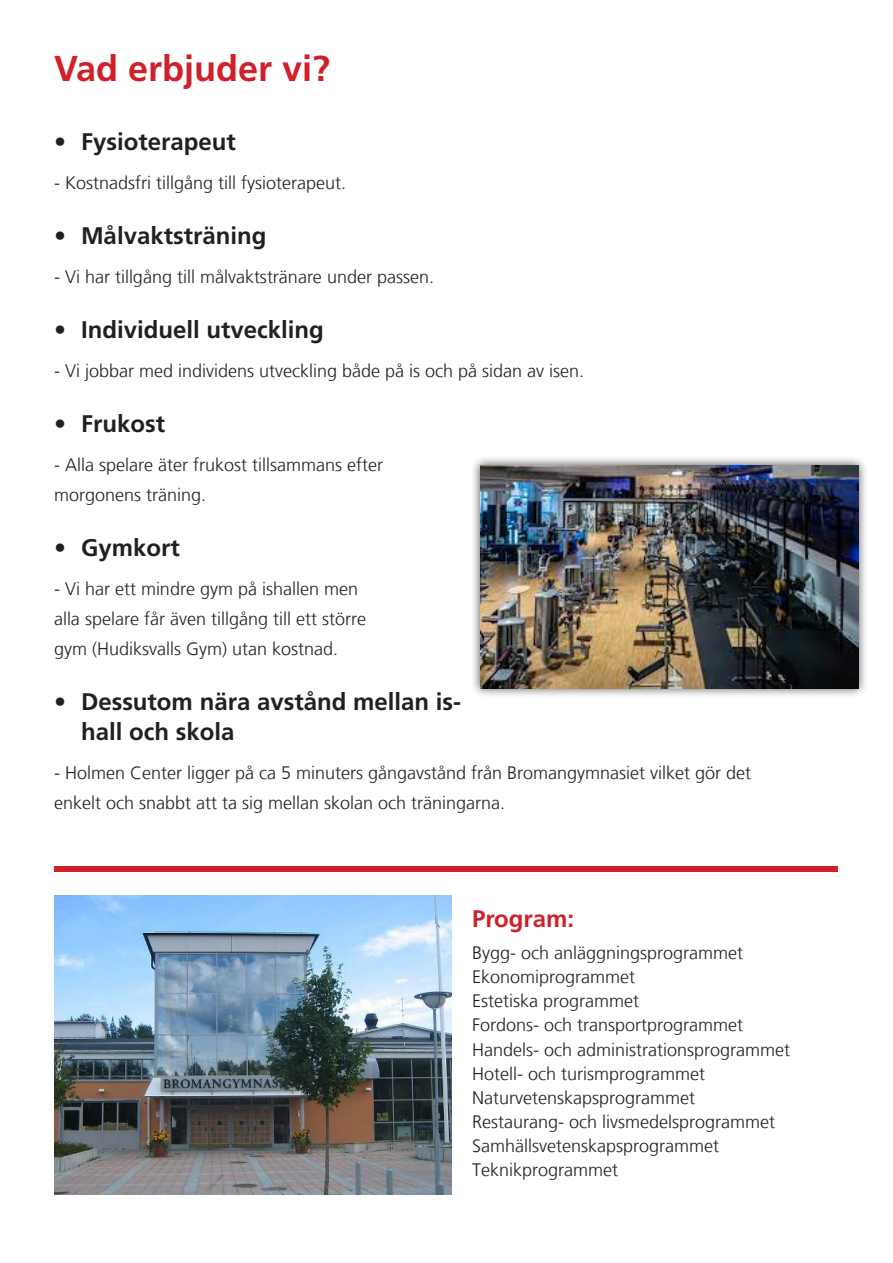
<style>
.page{position:relative;width:893px;height:1263px;background:#fff}
.page>*{position:absolute;margin:0;border:0;box-sizing:border-box;transform-origin:0 0}
.t1{font:700 36px "Frutiger LT Std";color:#d02029}
.t2{font:700 24px/30px "Frutiger LT Std";color:#221f1f}
.t3{font:700 24px "Frutiger LT Std";color:#d02029}
.t4{font:300 18px/24px "Frutiger LT";color:#221f1f}
</style>
<div class="page">
<div style="left:471px;top:455px;width:398px;height:243px;background:#221f1f;opacity:.75"></div>
<img style="left:480px;top:465px;width:379px;height:223px">
<img style="left:54px;top:896px;width:398px;height:299px">
<div style="left:54px;top:866px;width:783px;height:5px;background:#d02029"></div>
<h1 class="t1" style="left:54px;top:53px;width:278px">Vad erbjuder vi?</h1>
<h2 class="t2" style="left:54px;top:128px;width:183px">• Fysioterapeut</h2>
<p class="t4" style="left:54px;top:172px;width:293px">- Kostnadsfri tillgång till fysioterapeut.</p>
<h2 class="t2" style="left:54px;top:222px;width:214px">• Målvaktsträning</h2>
<p class="t4" style="left:54px;top:266px;width:382px">- Vi har tillgång till målvaktstränare under passen.</p>
<h2 class="t2" style="left:54px;top:316px;width:271px">• Individuell utveckling</h2>
<p class="t4" style="left:54px;top:360px;width:532px">- Vi jobbar med individens utveckling både på is och på sidan av isen.</p>
<h2 class="t2" style="left:54px;top:410px;width:112px">• Frukost</h2>
<p class="t4" style="left:54px;top:451px;width:330px;line-height:30px">- Alla spelare äter frukost tillsammans efter morgonens träning.</p>
<h2 class="t2" style="left:54px;top:534px;width:127px">• Gymkort</h2>
<p class="t4" style="left:54px;top:575px;width:313px;line-height:30px">- Vi har ett mindre gym på ishallen men alla spelare får även tillgång till ett större gym (Hudiksvalls Gym) utan kostnad.</p>
<h2 class="t2" style="left:81px;top:688px;width:382px;text-indent:-27px">• Dessutom nära avstånd mellan is&shy;hall och skola</h2>
<p class="t4" style="left:54px;top:759px;width:699px;line-height:30px">- Holmen Center ligger på ca 5 minuters gångavstånd från Bromangymnasiet vilket gör det enkelt och snabbt att ta sig mellan skolan och träningarna.</p>
<h2 class="t3" style="left:472px;top:908px;width:104px">Program:</h2>
<p class="t4" style="left:472px;top:942px;width:320px">Bygg- och anläggningsprogrammet<br>Ekonomiprogrammet<br>Estetiska programmet<br>Fordons- och transportprogrammet<br>Handels- och administrationsprogrammet<br>Hotell- och turismprogrammet<br>Naturvetenskapsprogrammet<br>Restaurang- och livsmedelsprogrammet<br>Samhällsvetenskapsprogrammet<br>Teknikprogrammet</p>
</div>
